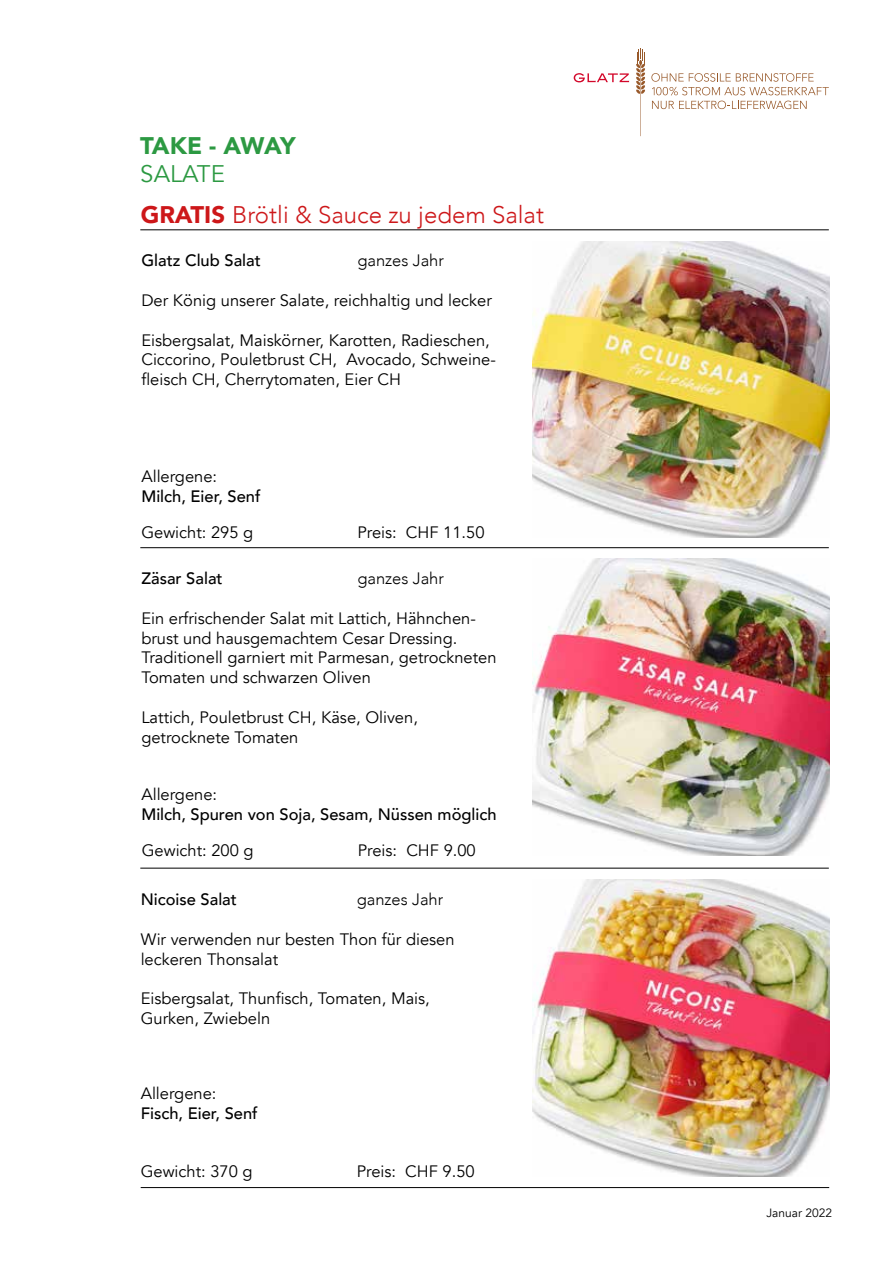
<style>
.page{position:relative;width:893px;height:1263px;background:#fff}
.page>*{position:absolute;margin:0;border:0;box-sizing:border-box;transform-origin:0 0}
.t1{font:300 24px "Avenir";color:#cd1719}
.t2{font:900 24px "Avenir";letter-spacing:-.025em;color:#2c9942}
.t3{font:24px "Avenir";color:#2c9942}
.t4{font:16.5px/19.8px "Avenir";color:#000}
.t5{font:500 16.5px "Avenir";color:#000}
.t6{font:300 16.5px "Avenir";color:#000}
.t7{font:12px "Avenir";color:#000}
.s1{font-weight:900}
</style>
<div class="page">
<hr style="left:141px;top:1187px;width:688px;height:1px;background:#000">
<hr style="left:140px;top:547px;width:689px;height:1px;background:#000">
<hr style="left:140px;top:868px;width:689px;height:1px;background:#000">
<hr style="left:140px;top:230px;width:689px;height:1px;background:#000">
<img style="left:533px;top:241px;width:297px;height:297px">
<img style="left:533px;top:559px;width:297px;height:297px">
<img style="left:532px;top:880px;width:297px;height:297px">
<svg style="left:651px;top:73px;width:178px;height:36px"></svg>
<svg style="left:574px;top:73px;width:55px;height:9px"></svg>
<svg style="left:636px;top:48px;width:9px;height:88px"></svg>
<h1 class="t2" style="left:140px;top:125px;width:157px">TAKE - AWAY</h1>
<h1 class="t3" style="left:140px;top:160px;width:86px">SALATE</h1>
<h1 class="t1" style="left:141px;top:201px;width:405px"><span class="s1">GRATIS</span> Brötli &amp; Sauce zu jedem Salat</h1>
<p class="t5" style="left:141px;top:246px;width:121px">Glatz Club Salat</p>
<p class="t6" style="left:357px;top:251px;width:88px">ganzes Jahr</p>
<p class="t4" style="left:141px;top:291px;width:352px">Der König unserer Salate, reichhaltig und lecker</p>
<p class="t4" style="left:141px;top:330px;width:356px">Eisbergsalat, Maiskörner, Karotten, Radieschen,<br>Ciccorino, Pouletbrust CH, Avocado, Schweine&shy;fleisch CH, Cherrytomaten, Eier CH</p>
<p class="t4" style="left:141px;top:466px;width:77px">Allergene:</p>
<p class="t5" style="left:141px;top:482px;width:121px">Milch, Eier, Senf</p>
<p class="t4" style="left:141px;top:523px;width:113px">Gewicht: 295 g</p>
<p class="t4" style="left:357px;top:523px;width:129px">Preis: CHF 11.50</p>
<p class="t5" style="left:141px;top:564px;width:83px">Zäsar Salat</p>
<p class="t6" style="left:357px;top:569px;width:88px">ganzes Jahr</p>
<p class="t4" style="left:141px;top:608px;width:357px">Ein erfrischender Salat mit Lattich, Hähnchen&shy;brust und hausgemachtem Cesar Dressing.<br>Traditionell garniert mit Parmesan, getrockneten Tomaten und schwarzen Oliven</p>
<p class="t4" style="left:141px;top:707px;width:278px">Lattich, Pouletbrust CH, Käse, Oliven, getrocknete Tomaten</p>
<p class="t4" style="left:141px;top:784px;width:77px">Allergene:</p>
<p class="t5" style="left:141px;top:799px;width:357px">Milch, Spuren von Soja, Sesam, Nüssen möglich</p>
<p class="t4" style="left:142px;top:840px;width:113px">Gewicht: 200 g</p>
<p class="t4" style="left:358px;top:840px;width:119px">Preis: CHF 9.00</p>
<p class="t5" style="left:141px;top:885px;width:98px">Nicoise Salat</p>
<p class="t6" style="left:357px;top:890px;width:88px">ganzes Jahr</p>
<p class="t4" style="left:141px;top:929px;width:315px">Wir verwenden nur besten Thon für diesen leckeren Thonsalat</p>
<p class="t4" style="left:141px;top:989px;width:291px">Eisbergsalat, Thunfisch, Tomaten, Mais,<br>Gurken, Zwiebeln</p>
<p class="t4" style="left:141px;top:1083px;width:77px">Allergene:</p>
<p class="t5" style="left:141px;top:1099px;width:119px">Fisch, Eier, Senf</p>
<p class="t4" style="left:141px;top:1161px;width:113px">Gewicht: 370 g</p>
<p class="t4" style="left:357px;top:1161px;width:119px">Preis: CHF 9.50</p>
<p class="t7" style="left:766px;top:1205px;width:67px">Januar 2022</p>
</div>
